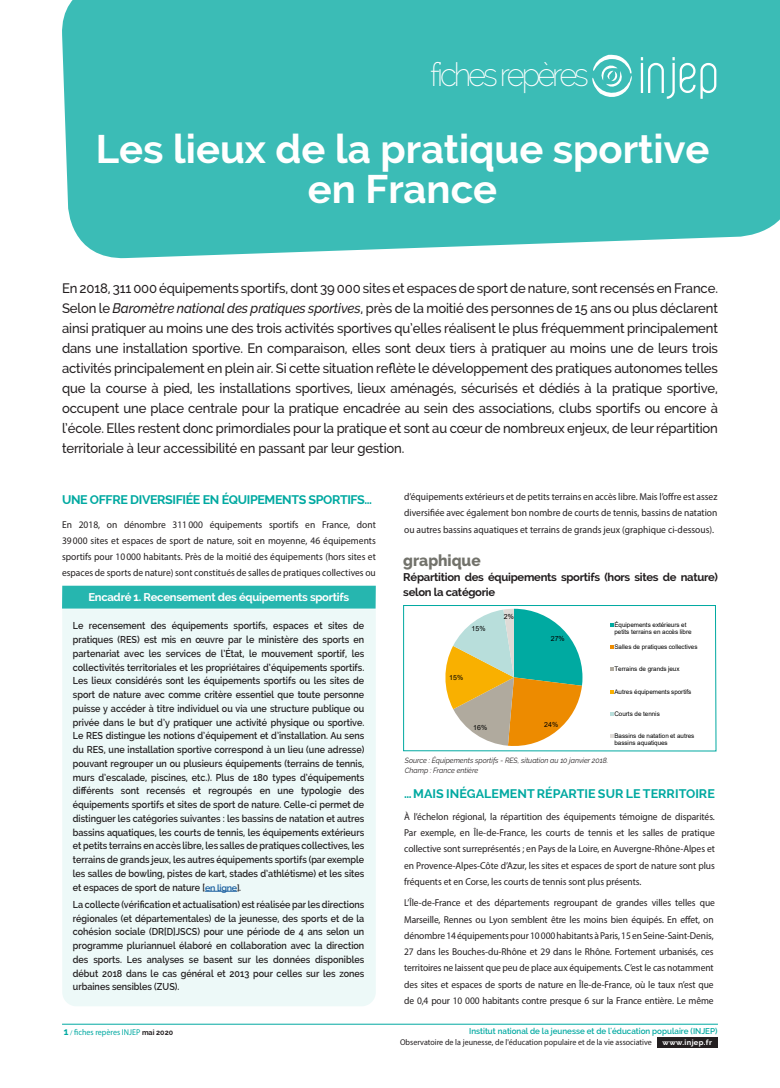
<style>
.page{position:relative;width:780px;height:1088px;background:#fff}
.page>*{position:absolute;margin:0;border:0;box-sizing:border-box;transform-origin:0 0}
.GrandTitre-niv1{font:700 40px/40px "Raleway";color:#fff;text-align:center}
.t1{font:200 32.5px "Raleway";letter-spacing:-.1em;color:#fff;scale:.95 1}
.t2{font:800 16.25px "Raleway";color:#72726b;scale:.95 1}
.t3{font:500 13.75px/20px "Raleway";letter-spacing:-.01em;color:#231f20;text-align:justify;scale:.95 1}
.TexteInfo-niv1{font:700 12.5px "Raleway";letter-spacing:-.03em;color:#00a9a1}
.texte_courant{font:700 12.5px "Raleway";color:#00a9a1}
.t4{font:700 11.25px/15px "Raleway";letter-spacing:-.025em;color:#231f20}
.t5{font:700 11.25px "Raleway";letter-spacing:-.025em;color:#fff}
.Style_de_paragraphe{font:600 10px/13.8px "Raleway";color:#231f20;text-align:justify;scale:.9 1}
.texte_courant-2{font:10px/16.2px "Myriad Pro";color:#231f20;text-align:justify;scale:.95 1}
.TexteInfo-niv1-2{font:10px/16.2px "Myriad Pro";letter-spacing:-.01em;color:#231f20;scale:.95 1}
.t6{font:8.5px/11.2px "Myriad Pro";color:#231f20;scale:.95 1}
.t7{font:8.5px "Myriad Pro";color:#00a9a1;scale:.95 1}
.texte_courant-3{font:italic 7.5px "Raleway";color:#231f20;scale:.95 1}
.t8{font:700 7.5px "Raleway";letter-spacing:.05em;color:#fff}
.t9{font:7px "Arial";letter-spacing:.015em;color:#000}
.t10{font:6.38px/7.1px "Arial";letter-spacing:-.015em;color:#000}
.s1{font-style:italic}
.s2{font-size:9px;color:#175d9e}
.s3{font-size:9px}
.s4{font-family:"Raleway";font-weight:700;font-size:10px}
.s5{font-size:6.75px}
.s6{font-family:"Raleway";font-weight:700;font-size:7.5px;color:#231f20}
.s7{font-family:"Raleway";font-weight:600;color:#00a9a1}
</style>
<div class="page">
<div style="left:657px;top:1037px;width:60px;height:11px;background:#231f20"></div>
<div style="left:62px;top:0;width:718px;height:259px;background:#3bbcb6"></div>
<svg style="left:640px;top:57px;width:76px;height:42px;background:#64cac5"></svg>
<svg style="left:592px;top:55px;width:40px;height:44px"></svg>
<hr style="left:62px;top:1024px;width:656px;height:1px;background:#00a9a1">
<div style="left:62px;top:586px;width:314px;height:22px;background:#26b6af"></div>
<div style="left:62px;top:609px;width:314px;height:397px;background:#edf9f8"></div>
<hr style="left:205px;top:891px;width:32px;height:1px;background:#175d9e">
<svg style="left:403px;top:605px;width:313px;height:146px"></svg>
<p class="t1" style="left:430px;top:56px;width:169px">fiches repères</p>
<p class="GrandTitre-niv1" style="left:96px;top:129px;width:615px">Les lieux de la pratique sportive en France</p>
<p class="t3" style="left:62px;top:278px;width:692px">En 2018, 311 000 équipements sportifs, dont 39 000 sites et espaces de sport de nature, sont recensés en France.<br>Selon le <span class="s1">Baromètre national des pratiques sportives</span>, près de la moitié des personnes de 15 ans ou plus déclarent ainsi pratiquer au moins une des trois activités sportives qu’elles réalisent le plus fréquemment principalement dans une installation sportive. En comparaison, elles sont deux tiers à pratiquer au moins une de leurs trois activités principalement en plein air. Si cette situation reflète le développement des pratiques autonomes telles que la course à pied, les installations sportives, lieux aménagés, sécurisés et dédiés à la pratique sportive, occupent une place centrale pour la pratique encadrée au sein des associations, clubs sportifs ou encore à l’école. Elles restent donc primordiales pour la pratique et sont au cœur de nombreux enjeux, de leur répartition territoriale à leur accessibilité en passant par leur gestion.</p>
<p class="TexteInfo-niv1" style="left:62px;top:493px;width:311px">UNE OFFRE DIVERSIFIÉE EN ÉQUIPEMENTS SPORTIFS…</p>
<p class="texte_courant-2" style="left:62px;top:516px;width:332px">En 2018, on dénombre 311000 équipements sportifs en France, dont 39000 sites et espaces de sport de nature, soit en moyenne, 46 équipements sportifs pour 10000 habitants. Près de la moitié des équipements (hors sites et espaces de sports de nature) sont constitués de salles de pratiques collectives ou</p>
<p class="t5" style="left:88px;top:591px;width:262px">Encadré 1. Recensement des équipements sportifs</p>
<p class="Style_de_paragraphe" style="left:73px;top:619px;width:325px">Le recensement des équipements sportifs, espaces et sites de pratiques (RES) est mis en œuvre par le ministère des sports en partenariat avec les services de l’État, le mouvement sportif, les collectivités territoriales et les propriétaires d’équipements sportifs.<br>Les lieux considérés sont les équipements sportifs ou les sites de sport de nature avec comme critère essentiel que toute personne puisse y accéder à titre individuel ou via une structure publique ou privée dans le but d’y pratiquer une activité physique ou sportive.<br>Le RES distingue les notions d’équipement et d’installation. Au sens du RES, une installation sportive correspond à un lieu (une adresse) pouvant regrouper un ou plusieurs équipements (terrains de tennis, murs d’escalade, piscines, etc.). Plus de 180 types d’équipements différents sont recensés et regroupés en une typologie des équipements sportifs et sites de sport de nature. Celle-ci permet de distinguer les catégories suivantes : les bassins de natation et autres bassins aquatiques, les courts de tennis, les équipements extérieurs et petits terrains en accès libre, les salles de pratiques collectives, les terrains de grands jeux, les autres équipements sportifs (par exemple les salles de bowling, pistes de kart, stades d’athlétisme) et les sites et espaces de sport de nature [<span class="s2">en ligne</span><span class="s3">]</span>.</p>
<p class="Style_de_paragraphe" style="left:73px;top:897px;width:325px">La collecte (vérification et actualisation) est réalisée par les directions régionales (et départementales) de la jeunesse, des sports et de la cohésion sociale (DR[D]JSCS) pour une période de 4 ans selon un programme pluriannuel élaboré en collaboration avec la direction des sports. Les analyses se basent sur les données disponibles début 2018 dans le cas général et 2013 pour celles sur les zones urbaines sensibles (ZUS).</p>
<p class="t7" style="left:64px;top:1027px;width:116px"><span class="s4">1</span> <span class="s5">/</span> fiches repères INJEP <span class="s6">mai 2020</span></p>
<p class="texte_courant-2" style="left:404px;top:488px;width:331px">d’équipements extérieurs et de petits terrains en accès libre. Mais l’offre est assez diversifiée avec également bon nombre de courts de tennis, bassins de natation ou autres bassins aquatiques et terrains de grands jeux (graphique ci-dessous).</p>
<p class="t2" style="left:403px;top:551px;width:83px">graphique</p>
<p class="t4" style="left:403px;top:569px;width:316px">Répartition des équipements sportifs (hors sites de nature) selon la catégorie</p>
<p class="t9" style="left:471px;top:624px;width:16px">15%</p>
<p class="t9" style="left:449px;top:673px;width:16px">15%</p>
<p class="t9" style="left:504px;top:611px;width:12px">2%</p>
<p class="t9" style="left:473px;top:723px;width:16px">16%</p>
<p class="t9" style="left:550px;top:634px;width:16px">27%</p>
<p class="t9" style="left:544px;top:719px;width:16px">24%</p>
<p class="t10" style="left:614px;top:621px;width:79px">Équipements extérieurs et petits terrains en accès libre</p>
<p class="t10" style="left:614px;top:643px;width:85px">Salles de pratiques collectives</p>
<p class="t10" style="left:614px;top:665px;width:67px">Terrains de grands jeux</p>
<p class="t10" style="left:614px;top:688px;width:78px">Autres équipements sportifs</p>
<p class="t10" style="left:614px;top:710px;width:47px">Courts de tennis</p>
<p class="t10" style="left:614px;top:732px;width:81px">Bassins de natation et autres bassins aquatiques</p>
<p class="texte_courant-3" style="left:405px;top:756px;width:215px">Source : Équipements sportifs - RES, situation au 10 janvier 2018.</p>
<p class="texte_courant-3" style="left:405px;top:766px;width:79px">Champ : France entière</p>
<p class="texte_courant" style="left:404px;top:787px;width:312px">…MAIS INÉGALEMENT RÉPARTIE SUR LE TERRITOIRE</p>
<p class="texte_courant-2" style="left:404px;top:808px;width:328px">À l’échelon régional, la répartition des équipements témoigne de disparités.<br>Par exemple, en Île-de-France, les courts de tennis et les salles de pratique collective sont surreprésentés ; en Pays de la Loire, en Auvergne-Rhône-Alpes et en Provence-Alpes-Côte d’Azur, les sites et espaces de sport de nature sont plus fréquents et en Corse, les courts de tennis sont plus présents.</p>
<p class="TexteInfo-niv1-2" style="left:404px;top:895px;width:328px">L’Île-de-France et des départements regroupant de grandes villes telles que Marseille, Rennes ou Lyon semblent être les moins bien équipés. En effet, on dénombre 14 équipements pour 10 000 habitants à Paris, 15 en Seine‑Saint‑Denis, 27 dans les Bouches-du-Rhône et 29 dans le Rhône. Fortement urbanisés, ces territoires ne laissent que peu de place aux équipements. C’est le cas notamment des sites et espaces de sports de nature en Île-de-France, où le taux n’est que de 0,4 pour 10 000 habitants contre presque 6 sur la France entière. Le même</p>
<p class="t6" style="left:400px;top:1025px;width:335px;text-indent:69px"><span class="s7">Institut national de la jeunesse et de l'éducation populaire (INJEP)<br></span>Observatoire de la jeunesse, de l'éducation populaire et de la vie associative</p>
<p class="t8" style="left:662px;top:1038px;width:51px">www.injep.fr</p>
</div>
